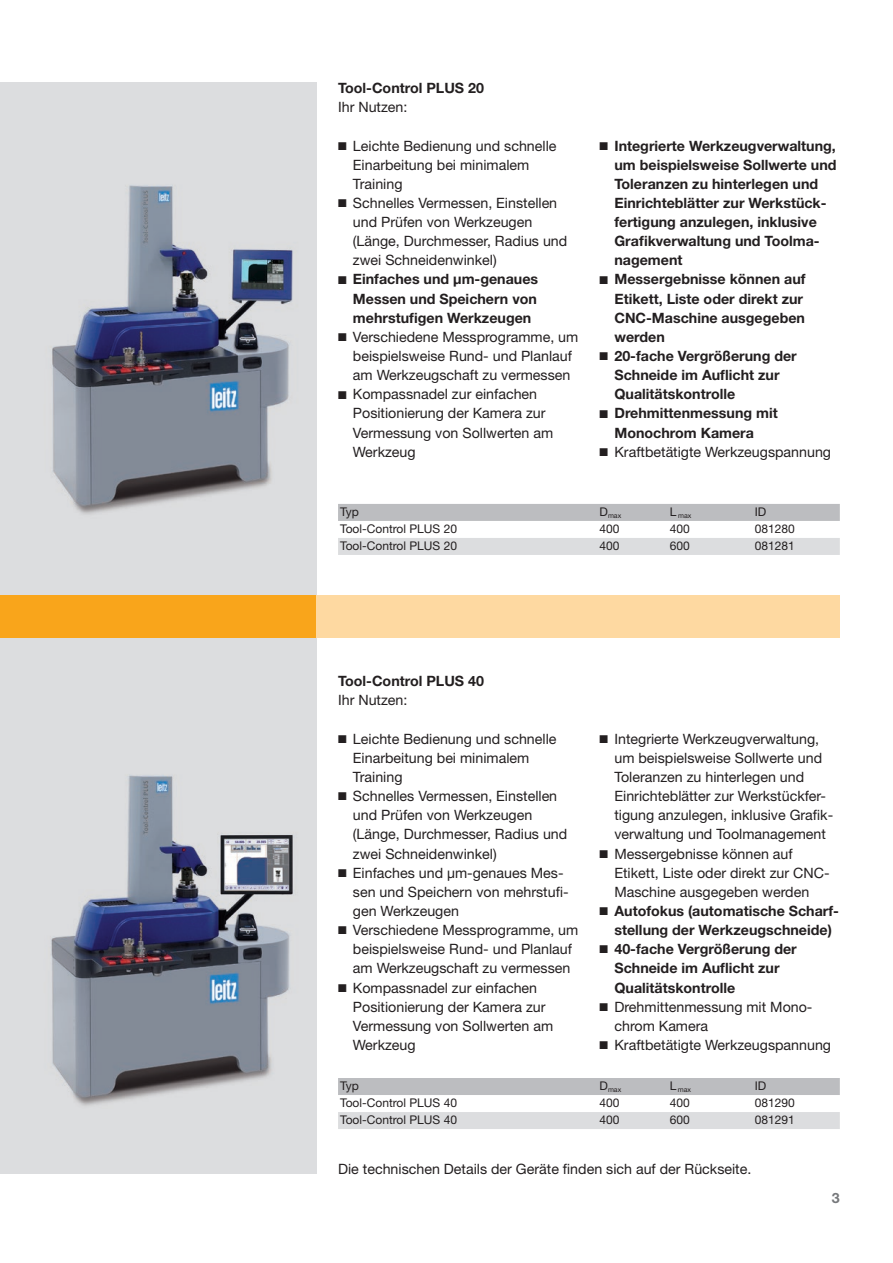
<style>
.page{position:relative;width:893px;height:1263px;background:#fff}
.page>*{position:absolute;margin:0;border:0;box-sizing:border-box;transform-origin:0 0}
.Fliesstext{font:14.25px/19.2px "Helvetica Neue LT Pro";color:#231f20}
.t1{font:700 14.25px/19.2px "Helvetica Neue LT Pro";color:#231f20}
.t2{font:700 14.25px "Helvetica Neue LT Pro";color:#76787b}
.Tabellen{font:12px "Helvetica Neue LT Pro";color:#231f20}
.Tabellen-2{font:6.9px "Helvetica Neue LT Pro";color:#231f20}
</style>
<div class="page">
<img style="left:0;top:638px;width:317px;height:536px">
<img style="left:0;top:83px;width:317px;height:512px">
<div style="left:0;top:595px;width:317px;height:43px;background:#f9a51b"></div>
<div style="left:317px;top:595px;width:523px;height:43px;background:#fed9a1"></div>
<div style="left:338px;top:1078px;width:502px;height:17px;background:#bcbdc0"></div>
<div style="left:338px;top:1112px;width:502px;height:17px;background:#dcdddf"></div>
<div style="left:338px;top:504px;width:502px;height:17px;background:#bcbdc0"></div>
<div style="left:338px;top:538px;width:502px;height:17px;background:#dcdddf"></div>
<p class="t1" style="left:338px;top:78px;width:147px">Tool-Control PLUS 20</p>
<p class="Fliesstext" style="left:338px;top:97px;width:71px">Ihr Nutzen:</p>
<p class="Fliesstext" style="left:353px;top:136px;width:205px;text-indent:-15px">■ Leichte Bedienung und schnelle<br>Einarbeitung bei minimalem<br>Training</p>
<p class="Fliesstext" style="left:353px;top:193px;width:216px;text-indent:-15px">■ Schnelles Vermessen, Einstellen und Prüfen von Werkzeugen (Länge, Durchmesser, Radius und zwei Schneidenwinkel)</p>
<p class="t1" style="left:353px;top:269px;width:187px;text-align:justify;text-indent:-15px">■ Einfaches und μm-genaues Messen und Speichern von mehrstufigen Werkzeugen</p>
<p class="Fliesstext" style="left:353px;top:327px;width:227px;text-indent:-15px">■ Verschiedene Messprogramme, um beispielsweise Rund- und Planlauf am Werkzeugschaft zu vermessen</p>
<p class="Fliesstext" style="left:353px;top:384px;width:202px;text-indent:-15px">■ Kompassnadel zur einfachen<br>Positionierung der Kamera zur<br>Vermessung von Sollwerten am<br>Werkzeug</p>
<p class="t1" style="left:614px;top:135px;width:224px;text-indent:-15px">■ Integrierte Werkzeugverwaltung, um beispielsweise Sollwerte und<br>Toleranzen zu hinterlegen und<br>Einrichteblätter zur Werkstück&shy;fertigung anzulegen, inklusive<br>Grafikverwaltung und Toolma&shy;nagement</p>
<p class="t1" style="left:614px;top:269px;width:193px;text-indent:-15px">■ Messergebnisse können auf<br>Etikett, Liste oder direkt zur<br>CNC-Maschine ausgegeben werden</p>
<p class="t1" style="left:614px;top:346px;width:184px;text-indent:-15px">■ 20-fache Vergrößerung der<br>Schneide im Auflicht zur<br>Qualitätskontrolle</p>
<p class="t1" style="left:614px;top:403px;width:165px;text-indent:-15px">■ Drehmittenmessung mit<br>Monochrom Kamera</p>
<p class="Fliesstext" style="left:600px;top:442px;width:233px">■ Kraftbetätigte Werkzeugspannung</p>
<p class="Tabellen" style="left:340px;top:505px;width:20px">Typ</p>
<p class="Tabellen-2" style="left:600px;top:512px;width:23px"><sup>D</sup>max</p>
<p class="Tabellen-2" style="left:670px;top:512px;width:23px"><sup>L</sup> max</p>
<p class="Tabellen" style="left:755px;top:505px;width:13px">ID</p>
<p class="Tabellen" style="left:340px;top:522px;width:118px">Tool-Control PLUS 20</p>
<p class="Tabellen" style="left:600px;top:522px;width:22px">400</p>
<p class="Tabellen" style="left:670px;top:522px;width:22px">400</p>
<p class="Tabellen" style="left:755px;top:522px;width:42px">081280</p>
<p class="Tabellen" style="left:340px;top:539px;width:118px">Tool-Control PLUS 20</p>
<p class="Tabellen" style="left:600px;top:539px;width:22px">400</p>
<p class="Tabellen" style="left:670px;top:539px;width:22px">600</p>
<p class="Tabellen" style="left:755px;top:539px;width:42px">081281</p>
<p class="t1" style="left:338px;top:671px;width:147px">Tool-Control PLUS 40</p>
<p class="Fliesstext" style="left:338px;top:691px;width:71px">Ihr Nutzen:</p>
<p class="Fliesstext" style="left:353px;top:729px;width:205px;text-indent:-15px">■ Leichte Bedienung und schnelle<br>Einarbeitung bei minimalem<br>Training</p>
<p class="Fliesstext" style="left:353px;top:786px;width:216px;text-indent:-15px">■ Schnelles Vermessen, Einstellen und Prüfen von Werkzeugen (Länge, Durchmesser, Radius und zwei Schneidenwinkel)</p>
<p class="Fliesstext" style="left:353px;top:863px;width:217px;text-indent:-15px">■ Einfaches und μm-genaues Mes&shy;sen und Speichern von mehrstufi&shy;gen Werkzeugen</p>
<p class="Fliesstext" style="left:353px;top:920px;width:227px;text-indent:-15px">■ Verschiedene Messprogramme, um beispielsweise Rund- und Planlauf am Werkzeugschaft zu vermessen</p>
<p class="Fliesstext" style="left:353px;top:978px;width:202px;text-indent:-15px">■ Kompassnadel zur einfachen<br>Positionierung der Kamera zur<br>Vermessung von Sollwerten am<br>Werkzeug</p>
<p class="Fliesstext" style="left:614px;top:729px;width:220px;text-indent:-15px">■ Integrierte Werkzeugverwaltung, um beispielsweise Sollwerte und Toleranzen zu hinterlegen und Einrichteblätter zur Werkstückfer&shy;tigung anzulegen, inklusive Grafik&shy;verwaltung und Toolmanagement</p>
<p class="Fliesstext" style="left:614px;top:844px;width:217px;text-indent:-15px">■ Messergebnisse können auf<br>Etikett, Liste oder direkt zur CNC-<br>Maschine ausgegeben werden</p>
<p class="t1" style="left:600px;top:901px;width:241px;text-align:center">■ Autofokus (automatische Scharf&shy;stellung der Werkzeugschneide)</p>
<p class="t1" style="left:614px;top:939px;width:184px;text-indent:-15px">■ 40-fache Vergrößerung der<br>Schneide im Auflicht zur<br>Qualitätskontrolle</p>
<p class="Fliesstext" style="left:614px;top:997px;width:200px;text-indent:-15px">■ Drehmittenmessung mit Mono&shy;chrom Kamera</p>
<p class="Fliesstext" style="left:600px;top:1035px;width:233px">■ Kraftbetätigte Werkzeugspannung</p>
<p class="Tabellen" style="left:340px;top:1079px;width:20px">Typ</p>
<p class="Tabellen-2" style="left:600px;top:1086px;width:23px"><sup>D</sup>max</p>
<p class="Tabellen-2" style="left:670px;top:1086px;width:23px"><sup>L</sup> max</p>
<p class="Tabellen" style="left:755px;top:1079px;width:13px">ID</p>
<p class="Tabellen" style="left:340px;top:1096px;width:118px">Tool-Control PLUS 40</p>
<p class="Tabellen" style="left:600px;top:1096px;width:22px">400</p>
<p class="Tabellen" style="left:670px;top:1096px;width:22px">400</p>
<p class="Tabellen" style="left:755px;top:1096px;width:42px">081290</p>
<p class="Tabellen" style="left:340px;top:1113px;width:118px">Tool-Control PLUS 40</p>
<p class="Tabellen" style="left:600px;top:1113px;width:22px">400</p>
<p class="Tabellen" style="left:670px;top:1113px;width:22px">600</p>
<p class="Tabellen" style="left:755px;top:1113px;width:42px">081291</p>
<p class="Fliesstext" style="left:338px;top:1159px;width:415px">Die technischen Details der Geräte finden sich auf der Rückseite.</p>
<p class="t2" style="left:832px;top:1189px;width:9px">3</p>
</div>
